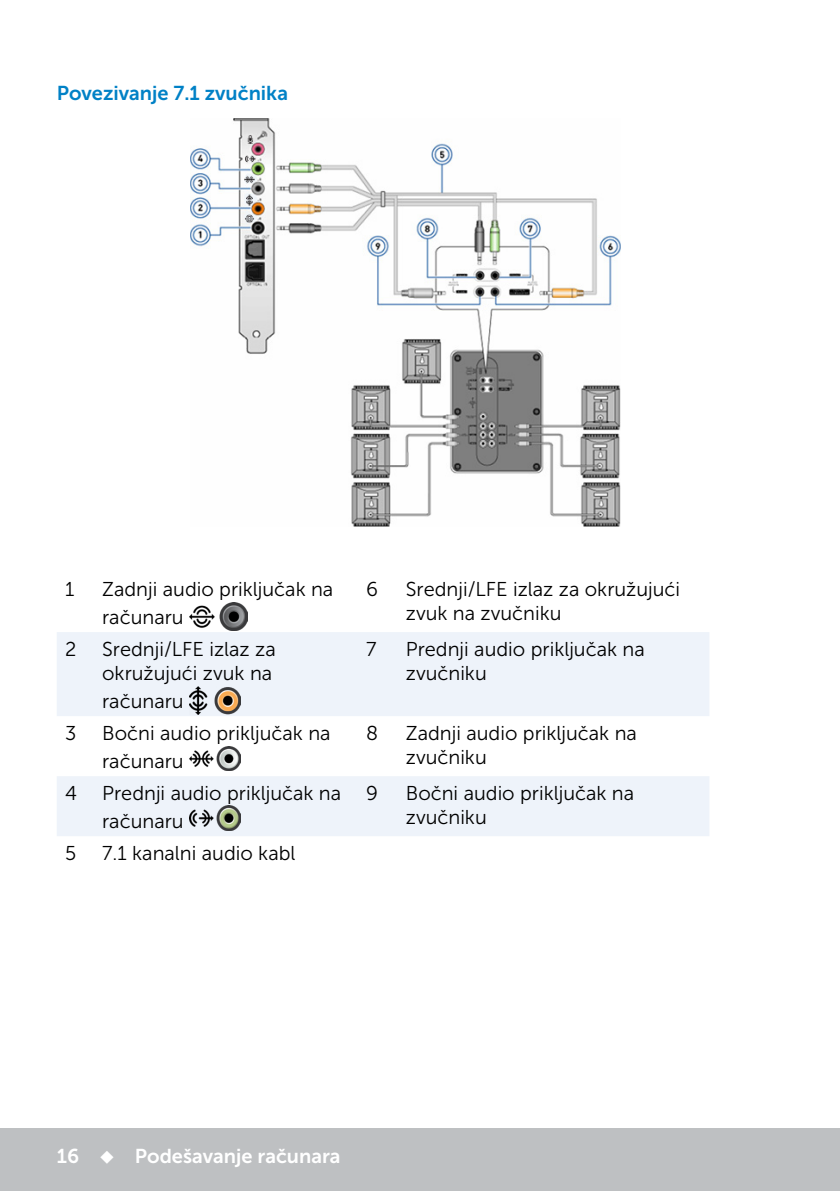
<style>
.page{position:relative;width:840px;height:1191px;background:#fff}
.page>*{position:absolute;margin:0;border:0;box-sizing:border-box;transform-origin:0 0}
.Table_Paragraph{font:20px/24px "Museo Sans For Dell 300";color:#000}
.t1{font:20px "Museo Sans For Dell 700";color:#fff}
.Head3{font:20px "Museo Sans For Dell 700";color:#0081c6}
</style>
<div class="page">
<div style="left:0;top:1128px;width:839px;height:63px;background:#bec0c2"></div>
<img style="left:191px;top:118px;width:429px;height:409px">
<svg style="left:57px;top:632px;width:652px;height:204px;fill:#eef3fa"></svg>
<img style="left:189px;top:602px;width:58px;height:28px">
<img style="left:189px;top:686px;width:51px;height:28px">
<img style="left:189px;top:746px;width:51px;height:25px">
<img style="left:189px;top:806px;width:51px;height:24px">
<p class="Head3" style="left:57px;top:82px;width:233px">Povezivanje 7.1 zvučnika</p>
<p class="Table_Paragraph" style="left:65px;top:577px;width:11px">1</p>
<p class="Table_Paragraph" style="left:102px;top:575px;width:232px;line-height:28px">Zadnji audio priključak na računaru</p>
<p class="Table_Paragraph" style="left:366px;top:577px;width:13px">6</p>
<p class="Table_Paragraph" style="left:405px;top:577px;width:276px">Srednji/LFE izlaz za okružujući zvuk na zvučniku</p>
<p class="Table_Paragraph" style="left:65px;top:637px;width:13px">2</p>
<p class="Table_Paragraph" style="left:102px;top:637px;width:175px">Srednji/LFE izlaz za okružujući zvuk na</p>
<p class="Table_Paragraph" style="left:102px;top:689px;width:83px">računaru</p>
<p class="Table_Paragraph" style="left:366px;top:637px;width:12px">7</p>
<p class="Table_Paragraph" style="left:405px;top:637px;width:240px">Prednji audio priključak na zvučniku</p>
<p class="Table_Paragraph" style="left:65px;top:721px;width:13px">3</p>
<p class="Table_Paragraph" style="left:102px;top:719px;width:230px;line-height:28px">Bočni audio priključak na računaru</p>
<p class="Table_Paragraph" style="left:366px;top:721px;width:14px">8</p>
<p class="Table_Paragraph" style="left:405px;top:721px;width:232px">Zadnji audio priključak na zvučniku</p>
<p class="Table_Paragraph" style="left:65px;top:781px;width:13px">4</p>
<p class="Table_Paragraph" style="left:102px;top:779px;width:240px;line-height:28px">Prednji audio priključak na računaru</p>
<p class="Table_Paragraph" style="left:366px;top:781px;width:13px">9</p>
<p class="Table_Paragraph" style="left:405px;top:781px;width:230px">Bočni audio priključak na zvučniku</p>
<p class="Table_Paragraph" style="left:65px;top:841px;width:13px">5</p>
<p class="Table_Paragraph" style="left:102px;top:841px;width:195px">7.1 kanalni audio kabl</p>
<p class="t1" style="left:57px;top:1144px;width:285px">16 ◆ Podešavanje računara</p>
</div>
